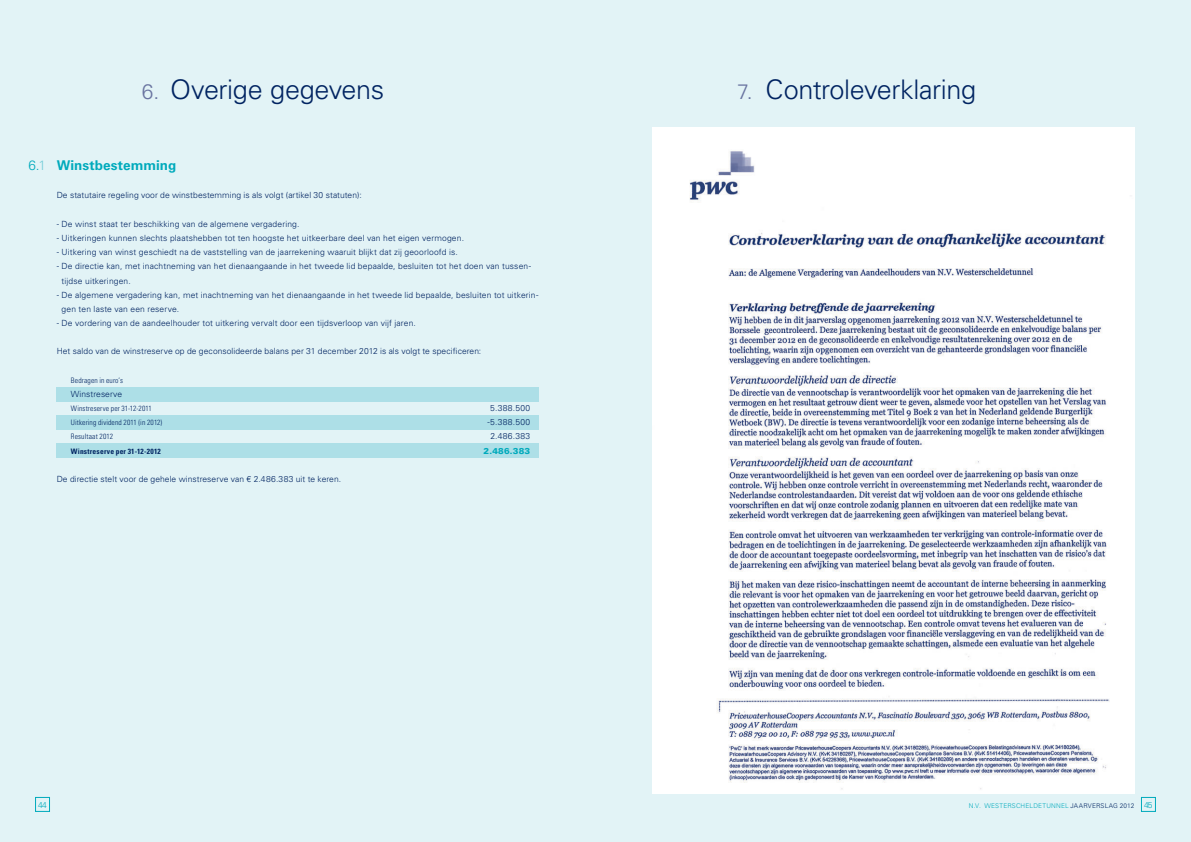
<style>
.page{position:relative;width:1191px;height:842px;background:#e2f3f6}
.page>*{position:absolute;margin:0;border:0;box-sizing:border-box;transform-origin:0 0}
.t1{font:300 27px "Univers LT Std";letter-spacing:-.015em;color:#002361}
.t2{font:300 21px "Univers LT Std";color:#6974a0}
.t3{font:700 13.5px "Univers LT Std";letter-spacing:.005em;color:#00aabc}
.t4{font:300 13.5px "Univers LT Std";color:#00aabc}
.t5{font:300 8.5px/14.2px "Univers LT Std";letter-spacing:.015em;color:#002361}
.t6{font:900 8.5px "Univers LT Std";letter-spacing:.02em;color:#00aabc}
.t7{font:300 8.5px "Univers LT Std";color:#00aabc}
.t8{font:300 condensed 7.5px "Univers LT Std";letter-spacing:.015em;color:#002361}
.t9{font:700 condensed 7.5px "Univers LT Std";letter-spacing:.025em;color:#002361}
.t10{font:300 6.5px "Univers LT Std";letter-spacing:.025em;color:#00aabc}
.s1{color:#74cdd9}
.s2{font-size:21px;color:#6974a0}
.s3{color:#002361}
.s4{font-size:8.5px}
</style>
<div class="page">
<div style="left:57px;top:387px;width:482px;height:14px;background:#addfe7"></div>
<div style="left:57px;top:415px;width:482px;height:14px;background:#addfe7"></div>
<div style="left:57px;top:444px;width:482px;height:14px;background:#addfe7"></div>
<div style="left:1141px;top:797px;width:14px;height:14px;border:1px solid #00aabc"></div>
<div style="left:35px;top:797px;width:15px;height:14px;border:1px solid #00aabc"></div>
<img style="left:652px;top:128px;width:482px;height:666px">
<h2 class="t2" style="left:142px;top:83px;width:19px">6.</h2>
<h1 class="t1" style="left:170px;top:78px;width:216px">Overige gegevens</h1>
<h3 class="t4" style="left:28px;top:160px;width:19px">6.<span class="s1">1</span></h3>
<h3 class="t3" style="left:57px;top:160px;width:121px">Winstbestemming</h3>
<p class="t5" style="left:57px;top:189px;width:306px">De statutaire regeling voor de winstbestemming is als volgt (artikel 30 statuten):</p>
<p class="t5" style="left:57px;top:217px;width:244px">- De winst staat ter beschikking van de algemene vergadering.</p>
<p class="t5" style="left:57px;top:231px;width:409px">- Uitkeringen kunnen slechts plaatshebben tot ten hoogste het uitkeerbare deel van het eigen vermogen.</p>
<p class="t5" style="left:57px;top:245px;width:402px">- Uitkering van winst geschiedt na de vaststelling van de jaarrekening waaruit blijkt dat zij geoorloofd is.</p>
<p class="t5" style="left:62px;top:260px;width:471px;text-indent:-5px">- De directie kan, met inachtneming van het dienaangaande in het tweede lid bepaalde, besluiten tot het doen van tussen&shy;tijdse uitkeringen.</p>
<p class="t5" style="left:62px;top:288px;width:478px;text-indent:-5px">- De algemene vergadering kan, met inachtneming van het dienaangaande in het tweede lid bepaalde, besluiten tot uitkerin&shy;gen ten laste van een reserve.</p>
<p class="t5" style="left:57px;top:316px;width:361px">- De vordering van de aandeelhouder tot uitkering vervalt door een tijdsverloop van vijf jaren.</p>
<p class="t5" style="left:57px;top:345px;width:426px">Het saldo van de winstreserve op de geconsolideerde balans per 31 december 2012 is als volgt te specificeren:</p>
<p class="t8" style="left:71px;top:377px;width:54px">Bedragen in euro’s</p>
<p class="t5" style="left:71px;top:387px;width:53px">Winstreserve</p>
<p class="t8" style="left:71px;top:405px;width:83px">Winstreserve per 31-12-2011</p>
<p class="t5" style="left:490px;top:401px;width:41px">5.388.500</p>
<p class="t8" style="left:71px;top:419px;width:93px">Uitkering dividend 2011 (in 2012)</p>
<p class="t5" style="left:487px;top:416px;width:44px">-5.388.500</p>
<p class="t8" style="left:71px;top:434px;width:44px">Resultaat 2012</p>
<p class="t5" style="left:490px;top:430px;width:41px">2.486.383</p>
<p class="t9" style="left:71px;top:448px;width:91px">Winstreserve per 31-12-2012</p>
<p class="t6" style="left:483px;top:447px;width:48px">2.486.383</p>
<p class="t5" style="left:57px;top:472px;width:286px">De directie stelt voor de gehele winstreserve van € 2.486.383 uit te keren.</p>
<h1 class="t1" style="left:737px;top:78px;width:240px"><span class="s2">7.</span> Controleverklaring</h1>
<p class="t7" style="left:38px;top:801px;width:10px">44</p>
<p class="t10" style="left:968px;top:803px;width:185px">N.V. WESTERSCHELDETUNNEL <span class="s3">JAARVERSLAG 2012</span> <span class="s4">45</span></p>
</div>
